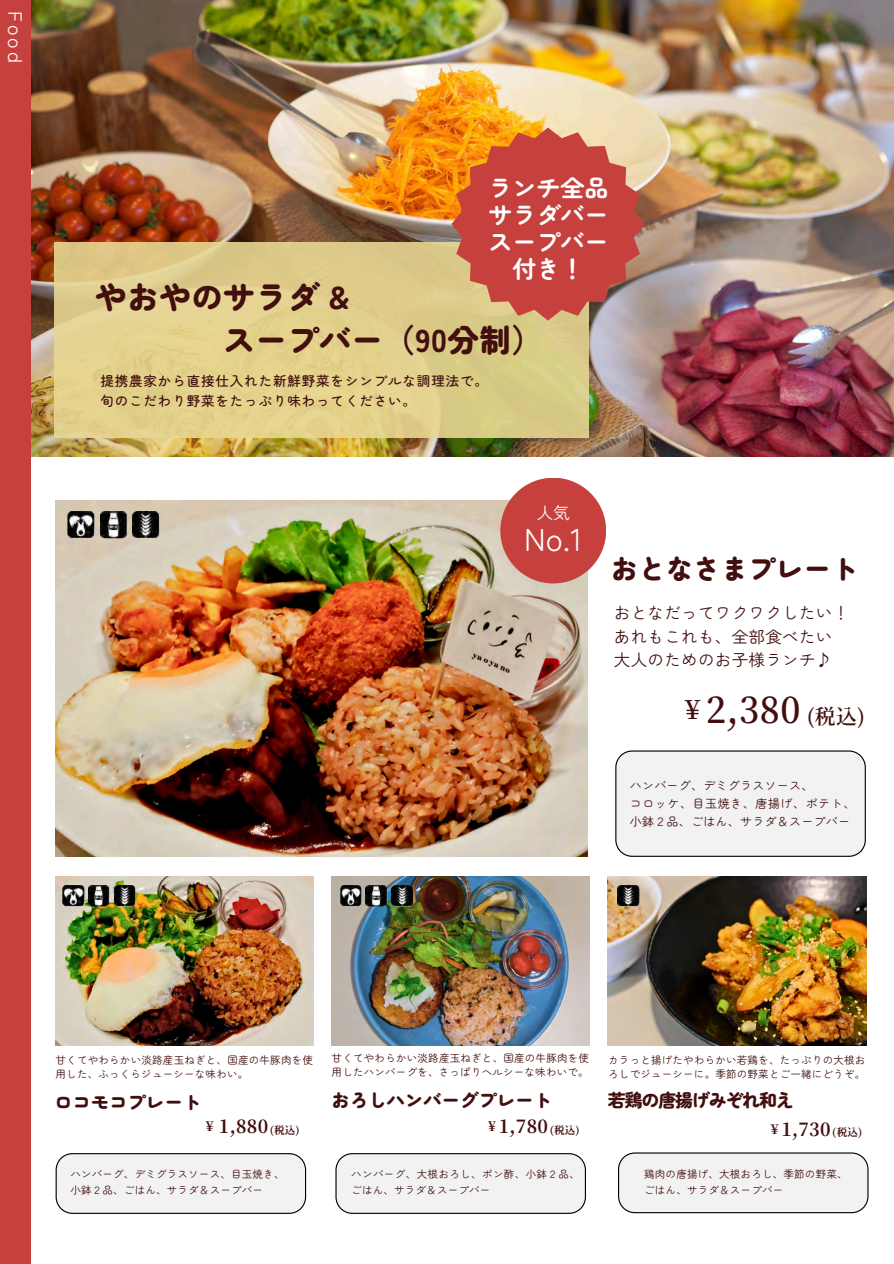
<style>
.page{position:relative;width:894px;height:1264px;background:#fff}
.page>*{position:absolute;margin:0;border:0;box-sizing:border-box;transform-origin:0 0}
.t1{font:600 35.55px "Source Han Serif JP";color:#420e0e}
.t2{font:900 31.5px/42.8px "Zen Maru Gothic";letter-spacing:.015em;color:#420e0e}
.t3{font:31.5px "Zen Maru Gothic";color:#fff}
.t4{font:900 27px "Zen Maru Gothic";letter-spacing:.02em;color:#420e0e}
.t5{font:600 26.7px "Source Han Serif JP";color:#420e0e}
.t6{font:700 24px/27px "Zen Maru Gothic";color:#fff;text-align:center}
.t7{font:600 20.7px "Source Han Serif JP";color:#420e0e}
.t8{font:19.5px "Zen Maru Gothic";color:#fff}
.t9{font:900 18px "Zen Maru Gothic";letter-spacing:.02em;color:#420e0e}
.t10{font:700 18px "Source Han Serif JP";letter-spacing:.015em;color:#420e0e}
.t11{font:900 18px "Zen Maru Gothic";letter-spacing:-.07em;color:#420e0e}
.t12{font:16.5px "Zen Maru Gothic";letter-spacing:.02em;color:#420e0e}
.t13{font:16.5px "Zen Maru Gothic";color:#fff}
.t14{font:500 13.5px "Zen Maru Gothic";letter-spacing:.065em;color:#420e0e}
.t15{font:700 13.5px "Source Han Serif JP";color:#420e0e}
.t16{font:12px/18px "Zen Maru Gothic";letter-spacing:.02em;color:#420e0e}
.t17{font:10.5px/14px "Zen Maru Gothic";letter-spacing:.02em;color:#420e0e}
.t18{font:10.5px/15.8px "Zen Maru Gothic";letter-spacing:.04em;color:#420e0e}
.t19{font:700 10.5px "Source Han Serif JP";color:#420e0e}
</style>
<div class="page">
<img style="left:607px;top:876px;width:259px;height:169px">
<img style="left:56px;top:876px;width:257px;height:169px">
<img style="left:331px;top:876px;width:258px;height:169px">
<img style="left:30px;top:0;width:863px;height:457px">
<div style="left:54px;top:243px;width:535px;height:195px;background:linear-gradient(to right,#e5d18f,#d8cb86)"></div>
<img style="left:340px;top:885px;width:21px;height:21px">
<img style="left:366px;top:885px;width:21px;height:21px">
<img style="left:392px;top:885px;width:21px;height:21px">
<img style="left:617px;top:885px;width:22px;height:21px">
<img style="left:56px;top:500px;width:532px;height:356px">
<div style="left:500px;top:477px;width:106px;height:106px;background:#c6413d;border-radius:50%"></div>
<div style="left:0;top:0;width:30px;height:1263px;background:#c6413d"></div>
<img style="left:63px;top:885px;width:21px;height:21px">
<img style="left:89px;top:885px;width:21px;height:21px">
<img style="left:114px;top:885px;width:22px;height:21px">
<img style="left:68px;top:511px;width:27px;height:27px">
<img style="left:100px;top:511px;width:27px;height:27px">
<img style="left:133px;top:511px;width:27px;height:27px">
<div style="left:615px;top:750px;width:250px;height:106px;background:#f2f2f2"></div>
<svg style="left:56px;top:1153px;width:250px;height:60px"></svg>
<svg style="left:335px;top:1153px;width:251px;height:60px"></svg>
<svg style="left:618px;top:1152px;width:250px;height:61px"></svg>
<svg style="left:451px;top:127px;width:193px;height:193px;background:#cb624c"></svg>
<p class="t8" style="left:31px;top:11px;width:54px;rotate:90deg">Food</p>
<p class="t6" style="left:488px;top:173px;width:121px">ランチ全品サラダバースープバー付き！</p>
<p class="t2" style="left:95px;top:274px;width:449px">やおやのサラダ &amp;<br>　　　　スープバー（90分制）</p>
<h4 class="t14" style="left:100px;top:370px;width:389px">提携農家から直接仕入れた新鮮野菜をシンプルな調理法で。</h4>
<p class="t14" style="left:100px;top:391px;width:317px">旬のこだわり野菜をたっぷり味わってください。</p>
<p class="t13" style="left:536px;top:499px;width:34px">人気</p>
<p class="t3" style="left:524px;top:514px;width:60px">No.1</p>
<p class="t4" style="left:610px;top:548px;width:249px">おとなさまプレート</p>
<p class="t12" style="left:613px;top:599px;width:237px">おとなだってワクワクしたい！</p>
<p class="t12" style="left:613px;top:623px;width:220px">あれもこれも、全部食べたい</p>
<p class="t12" style="left:613px;top:647px;width:220px">大人のためのお子様ランチ♪</p>
<p class="t5" style="left:685px;top:688px;width:17px">¥</p>
<h3 class="t1" style="left:706px;top:682px;width:96px">2,380</h3>
<p class="t7" style="left:806px;top:699px;width:60px">(税込)</p>
<p class="t16" style="left:629px;top:775px;width:185px">ハンバーグ、デミグラスソース、</p>
<p class="t16" style="left:629px;top:793px;width:227px">コロッケ、目玉焼き、唐揚げ、ポテト、小鉢２品、ごはん、サラダ＆スープバー</p>
<p class="t17" style="left:56px;top:1052px;width:259px">甘くてやわらかい淡路産玉ねぎと、国産の牛豚肉を使用した、ふっくらジューシーな味わい。</p>
<p class="t9" style="left:54px;top:1087px;width:148px">ロコモコプレート</p>
<h1 class="t15" style="left:206px;top:1115px;width:9px">¥</h1>
<p class="t10" style="left:219px;top:1112px;width:51px">1,880</p>
<h2 class="t19" style="left:270px;top:1121px;width:31px">(税込)</h2>
<p class="t17" style="left:331px;top:1050px;width:259px">甘くてやわらかい淡路産玉ねぎと、国産の牛豚肉を使用したハンバーグを、さっぱりヘルシーな味わいで。</p>
<p class="t9" style="left:331px;top:1086px;width:221px">おろしハンバーグプレート</p>
<p class="t15" style="left:488px;top:1115px;width:9px">¥</p>
<h5 class="t10" style="left:498px;top:1112px;width:51px">1,780</h5>
<p class="t19" style="left:549px;top:1121px;width:31px">(税込)</p>
<p class="t17" style="left:608px;top:1052px;width:258px">カラっと揚げたやわらかい若鶏を、たっぷりの大根おろしでジューシーに。季節の野菜とご一緒にどうぞ。</p>
<p class="t11" style="left:607px;top:1086px;width:187px">若鶏の唐揚げみぞれ和え</p>
<p class="t15" style="left:770px;top:1118px;width:9px">¥</p>
<p class="t10" style="left:781px;top:1115px;width:51px">1,730</p>
<p class="t19" style="left:832px;top:1124px;width:31px">(税込)</p>
<p class="t17" style="left:70px;top:1166px;width:215px">ハンバーグ、デミグラスソース、目玉焼き、</p>
<p class="t17" style="left:70px;top:1182px;width:194px">小鉢２品、ごはん、サラダ＆スープバー</p>
<p class="t18" style="left:351px;top:1165px;width:230px">ハンバーグ、大根おろし、ポン酢、小鉢２品、ごはん、サラダ＆スープバー</p>
<p class="t17" style="left:644px;top:1166px;width:205px">鶏肉の唐揚げ、大根おろし、季節の野菜、</p>
<p class="t17" style="left:644px;top:1182px;width:141px">ごはん、サラダ＆スープバー</p>
</div>
